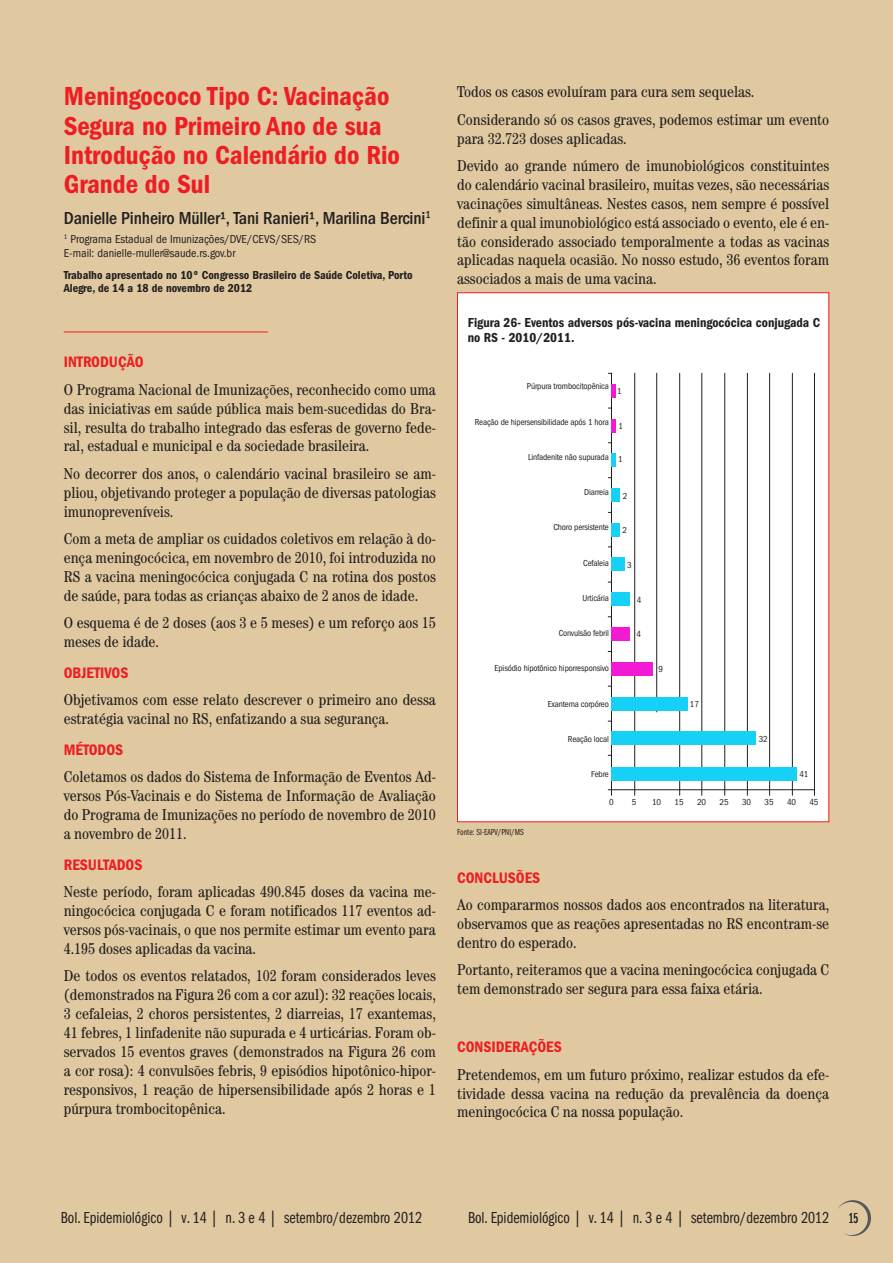
<style>
.page{position:relative;width:893px;height:1263px;background:#e0c9a0}
.page>*{position:absolute;margin:0;border:0;box-sizing:border-box;transform-origin:0 0}
.t1{font:600 condensed 27px/29.2px "Franklin Gothic LT";color:#ee1d23}
.t2{font:500 condensed 18px "Franklin Gothic LT";letter-spacing:-.01em;color:#231f20}
.t3{font:16.5px "Franklin Gothic LT Book Cmpr";color:#231f20}
.t4{font:condensed 15.75px/18.9px "Century LT";color:#231f20;text-align:justify}
.t5{font:600 condensed 15.75px "Franklin Gothic LT";color:#ee1d23}
.t6{font:600 condensed 13.5px/15px "Franklin Gothic LT";color:#231f20}
.t7{font:600 condensed 12px/13.5px "Franklin Gothic LT";color:#231f20}
.t8{font:condensed 12px/13.5px "Franklin Gothic LT";color:#231f20}
.t9{font:condensed 9px "Franklin Gothic LT";letter-spacing:-.015em;color:#231f20}
.t10{font:9px "Franklin Gothic LT Book Cmpr";color:#231f20}
.s1{font-family:"Franklin Gothic LT Book X Cmpr";font-size:15px;color:#57585a}
</style>
<div class="page">
<svg style="left:837px;top:1200px;width:34px;height:36px"></svg>
<hr style="left:64px;top:332px;width:204px;height:1px;background:#ee1d23">
<div style="left:457px;top:292px;width:372px;height:530px;background:#fff;border:1px solid #ee1d23"></div>
<hr style="left:611px;top:373px;width:1px;height:423px;background:#231f20">
<hr style="left:656px;top:373px;width:1px;height:339px;background:#231f20">
<hr style="left:701px;top:373px;width:1px;height:423px;background:#231f20">
<hr style="left:747px;top:373px;width:1px;height:423px;background:#231f20">
<hr style="left:724px;top:373px;width:1px;height:423px;background:#231f20">
<hr style="left:679px;top:373px;width:1px;height:423px;background:#231f20">
<hr style="left:634px;top:373px;width:1px;height:423px;background:#231f20">
<hr style="left:792px;top:373px;width:1px;height:423px;background:#231f20">
<hr style="left:769px;top:373px;width:1px;height:423px;background:#231f20">
<hr style="left:814px;top:373px;width:1px;height:423px;background:#231f20">
<hr style="left:608px;top:789px;width:206px;height:1px;background:#231f20">
<hr style="left:612px;top:384px;width:4px;height:13px;background:#f21ad3">
<hr style="left:612px;top:419px;width:4px;height:13px;background:#f21ad3">
<hr style="left:612px;top:453px;width:4px;height:14px;background:#17d0f5">
<div style="left:612px;top:489px;width:8px;height:13px;background:#17d0f5"></div>
<div style="left:612px;top:523px;width:8px;height:13px;background:#17d0f5"></div>
<div style="left:612px;top:558px;width:13px;height:13px;background:#17d0f5"></div>
<div style="left:612px;top:593px;width:18px;height:13px;background:#17d0f5"></div>
<div style="left:612px;top:697px;width:76px;height:13px;background:#17d0f5"></div>
<div style="left:612px;top:731px;width:144px;height:14px;background:#17d0f5"></div>
<div style="left:612px;top:767px;width:185px;height:13px;background:#17d0f5"></div>
<div style="left:612px;top:627px;width:18px;height:13px;background:#f21ad3"></div>
<div style="left:612px;top:662px;width:41px;height:13px;background:#f21ad3"></div>
<h1 class="t1" style="left:64px;top:82px;width:338px">Meningococo Tipo C: Vacinação<br>Segura no Primeiro Ano de sua<br>Introdução no Calendário do Rio<br>Grande do Sul</h1>
<p class="t2" style="left:64px;top:207px;width:368px">Danielle Pinheiro Müller¹, Tani Ranieri¹, Marilina Bercini<sup>1</sup></p>
<p class="t8" style="left:64px;top:233px;width:254px"><sup>1</sup> Programa Estadual de Imunizações/DVE/CEVS/SES/RS<br>E-mail: danielle-muller@saude.rs.gov.br</p>
<p class="t7" style="left:64px;top:268px;width:350px">Trabalho apresentado no 10º Congresso Brasileiro de Saúde Coletiva, Porto<br>Alegre, de 14 a 18 de novembro de 2012</p>
<p class="t5" style="left:64px;top:353px;width:81px">INTRODUÇÃO</p>
<p class="t4" style="left:64px;top:380px;width:374px">O Programa Nacional de Imunizações, reconhecido como uma das iniciativas em saúde pública mais bem-sucedidas do Bra&shy;sil, resulta do trabalho integrado das esferas de governo fede&shy;ral, estadual e municipal e da sociedade brasileira.</p>
<p class="t4" style="left:64px;top:464px;width:374px">No decorrer dos anos, o calendário vacinal brasileiro se am&shy;pliou, objetivando proteger a população de diversas patologias imunopreveníveis.</p>
<p class="t4" style="left:64px;top:529px;width:374px">Com a meta de ampliar os cuidados coletivos em relação à do&shy;ença meningocócica, em novembro de 2010, foi introduzida no RS a vacina meningocócica conjugada C na rotina dos postos de saúde, para todas as crianças abaixo de 2 anos de idade.</p>
<p class="t4" style="left:64px;top:613px;width:373px">O esquema é de 2 doses (aos 3 e 5 meses) e um reforço aos 15 meses de idade.</p>
<p class="t5" style="left:64px;top:664px;width:66px">OBJETIVOS</p>
<p class="t4" style="left:64px;top:690px;width:374px">Objetivamos com esse relato descrever o primeiro ano dessa estratégia vacinal no RS, enfatizando a sua segurança.</p>
<p class="t5" style="left:64px;top:741px;width:61px">MÉTODOS</p>
<p class="t4" style="left:64px;top:767px;width:374px">Coletamos os dados do Sistema de Informação de Eventos Ad&shy;versos Pós-Vacinais e do Sistema de Informação de Avaliação do Programa de Imunizações no período de novembro de 2010 a novembro de 2011.</p>
<p class="t5" style="left:64px;top:855px;width:80px">RESULTADOS</p>
<p class="t4" style="left:64px;top:882px;width:374px">Neste período, foram aplicadas 490.845 doses da vacina me&shy;ningocócica conjugada C e foram notificados 117 eventos ad&shy;versos pós-vacinais, o que nos permite estimar um evento para 4.195 doses aplicadas da vacina.</p>
<p class="t4" style="left:64px;top:966px;width:374px">De todos os eventos relatados, 102 foram considerados leves (demonstrados na Figura 26 com a cor azul): 32 reações locais, 3 cefaleias, 2 choros persistentes, 2 diarreias, 17 exantemas, 41 febres, 1 linfadenite não supurada e 4 urticárias. Foram ob&shy;servados 15 eventos graves (demonstrados na Figura 26 com a cor rosa): 4 convulsões febris, 9 episódios hipotônico-hipor&shy;responsivos, 1 reação de hipersensibilidade após 2 horas e 1 púrpura trombocitopênica.</p>
<p class="t4" style="left:457px;top:78px;width:373px;line-height:27.5px">Todos os casos evoluíram para cura sem sequelas.<br>Considerando só os casos graves, podemos estimar um evento</p>
<p class="t4" style="left:457px;top:124px;width:374px;line-height:27.5px">para 32.723 doses aplicadas.<br>Devido ao grande número de imunobiológicos constituintes</p>
<p class="t4" style="left:457px;top:175px;width:374px">do calendário vacinal brasileiro, muitas vezes, são necessárias vacinações simultâneas. Nestes casos, nem sempre é possível definir a qual imunobiológico está associado o evento, ele é en&shy;tão considerado associado temporalmente a todas as vacinas aplicadas naquela ocasião. No nosso estudo, 36 eventos foram associados a mais de uma vacina.</p>
<p class="t6" style="left:468px;top:315px;width:354px">Figura 26- Eventos adversos pós-vacina meningocócica conjugada C no RS - 2010/2011.</p>
<p class="t9" style="left:527px;top:381px;width:84px">Púrpura trombocitopênica</p>
<p class="t9" style="left:475px;top:417px;width:136px">Reação de hipersensibilidade após 1 hora</p>
<p class="t9" style="left:528px;top:452px;width:82px">Linfadenite não supurada</p>
<p class="t9" style="left:584px;top:487px;width:26px">Diarreia</p>
<p class="t9" style="left:553px;top:522px;width:57px">Choro persistente</p>
<p class="t9" style="left:583px;top:558px;width:27px">Cefaleia</p>
<p class="t9" style="left:582px;top:593px;width:28px">Urticária</p>
<p class="t9" style="left:559px;top:628px;width:52px">Convulsão febril</p>
<p class="t9" style="left:494px;top:663px;width:116px">Episódio hipotônico hiporresponsivo</p>
<p class="t9" style="left:548px;top:699px;width:63px">Exantema corpóreo</p>
<p class="t9" style="left:568px;top:734px;width:42px">Reação local</p>
<p class="t9" style="left:591px;top:769px;width:19px">Febre</p>
<p class="t9" style="left:617px;top:386px;width:6px">1</p>
<p class="t9" style="left:618px;top:421px;width:6px">1</p>
<p class="t9" style="left:618px;top:454px;width:6px">1</p>
<p class="t9" style="left:623px;top:491px;width:6px">2</p>
<p class="t9" style="left:622px;top:525px;width:6px">2</p>
<p class="t9" style="left:627px;top:560px;width:6px">3</p>
<p class="t9" style="left:637px;top:595px;width:6px">4</p>
<p class="t9" style="left:637px;top:629px;width:6px">4</p>
<p class="t9" style="left:658px;top:664px;width:6px">9</p>
<p class="t9" style="left:690px;top:699px;width:11px">17</p>
<p class="t9" style="left:759px;top:733px;width:11px">32</p>
<p class="t9" style="left:799px;top:769px;width:11px">41</p>
<p class="t10" style="left:457px;top:827px;width:68px">Fonte: SI-EAPV/PNI/MS</p>
<p class="t9" style="left:609px;top:796px;width:6px">0</p>
<p class="t9" style="left:632px;top:796px;width:6px">5</p>
<p class="t9" style="left:652px;top:796px;width:11px">10</p>
<p class="t9" style="left:675px;top:796px;width:11px">15</p>
<p class="t9" style="left:697px;top:796px;width:11px">20</p>
<p class="t9" style="left:720px;top:796px;width:11px">25</p>
<p class="t9" style="left:742px;top:796px;width:11px">30</p>
<p class="t9" style="left:765px;top:796px;width:11px">35</p>
<p class="t9" style="left:787px;top:796px;width:11px">40</p>
<p class="t9" style="left:809px;top:796px;width:11px">45</p>
<p class="t5" style="left:457px;top:868px;width:85px">CONCLUSÕES</p>
<p class="t4" style="left:457px;top:895px;width:374px">Ao compararmos nossos dados aos encontrados na literatura, observamos que as reações apresentadas no RS encontram-se dentro do esperado.</p>
<p class="t4" style="left:457px;top:960px;width:374px">Portanto, reiteramos que a vacina meningocócica conjugada C tem demonstrado ser segura para essa faixa etária.</p>
<p class="t5" style="left:457px;top:1038px;width:106px">CONSIDERAÇÕES</p>
<p class="t4" style="left:457px;top:1064px;width:374px">Pretendemos, em um futuro próximo, realizar estudos da efe&shy;tividade dessa vacina na redução da prevalência da doença meningocócica C na nossa população.</p>
<p class="t3" style="left:61px;top:1208px;width:363px">Bol. Epidemiológico | v. 14 | n. 3 e 4 | setembro/dezembro 2012</p>
<p class="t3" style="left:468px;top:1208px;width:392px">Bol. Epidemiológico | v. 14 | n. 3 e 4 | setembro/dezembro 2012 <span class="s1">15</span></p>
</div>
